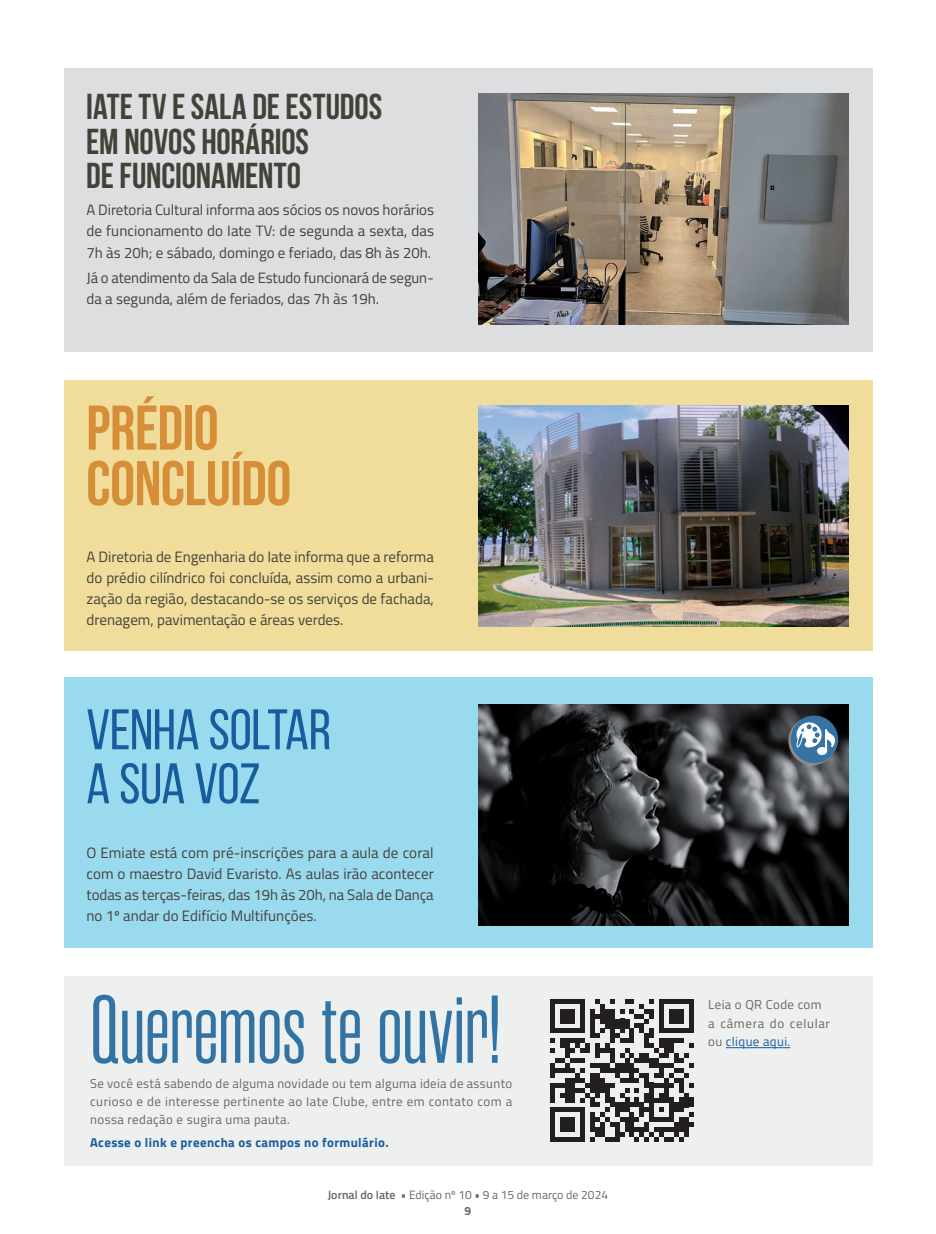
<style>
.page{position:relative;width:936px;height:1234px;background:#fff}
.page>*{position:absolute;margin:0;border:0;box-sizing:border-box;transform-origin:0 0}
.t1{font:96px "Rama Gothic M";letter-spacing:-.005em;color:#3173a4}
.t2{font:700 63px/55.5px "Bebas Neue";letter-spacing:-.01em;color:#d68f38}
.t3{font:57px/54px "Bebas Neue";letter-spacing:-.01em;color:#175d9e}
.t4{font:700 36px/34.5px "Bebas Neue";color:#444139}
.t5{font:15px/21px "Titillium Web";color:#444139;text-align:justify}
.t6{font:12.9px/18px "Titillium Web";letter-spacing:.03em;color:#686860;text-align:justify}
.t7{font:700 12.9px "Titillium Web";letter-spacing:.03em;color:#175d9e}
.t8{font:12.9px/19.2px "Titillium Web";letter-spacing:.05em;color:#686860}
.t9{font:12.9px "Titillium Web";letter-spacing:.03em;color:#175d9e}
.t10{font:12px/16.2px "Titillium Web";color:#686860;text-align:center}
.s1{font-weight:600}
.s2{font-weight:700}
.s3{color:#686860}
</style>
<div class="page">
<div style="left:64px;top:676px;width:808px;height:271px;background:#9adaee"></div>
<div style="left:64px;top:380px;width:808px;height:271px;background:#f0dd9b"></div>
<div style="left:64px;top:976px;width:808px;height:189px;background:#eeefef"></div>
<div style="left:64px;top:68px;width:808px;height:283px;background:#dddee0"></div>
<img style="left:478px;top:405px;width:370px;height:221px">
<img style="left:478px;top:94px;width:370px;height:231px">
<img style="left:478px;top:704px;width:370px;height:221px">
<svg style="left:788px;top:716px;width:48px;height:48px"></svg>
<div style="left:790px;top:715px;width:48px;height:48px;background:#3773a2;border-radius:50%"></div>
<svg style="left:796px;top:722px;width:39px;height:33px"></svg>
<hr style="left:725px;top:1047px;width:65px;height:1px;background:#175d9e">
<svg style="left:550px;top:999px;width:143px;height:142px"></svg>
<h3 class="t4" style="left:86px;top:89px;width:297px">IATE TV E SALA DE ESTUDOS<br>EM NOVOS HORÁRIOS<br>DE FUNCIONAMENTO</h3>
<p class="t5" style="left:86px;top:199px;width:349px">A Diretoria Cultural informa aos sócios os novos horários de funcionamento do Iate TV: de segunda a sexta, das 7h às 20h; e sábado, domingo e feriado, das 8h às 20h.</p>
<p class="t5" style="left:86px;top:266px;width:349px">Já o atendimento da Sala de Estudo funcionará de segun&shy;da a segunda, além de feriados, das 7h às 19h.</p>
<h2 class="t2" style="left:86px;top:399px;width:206px">PRÉDIO<br>CONCLUÍDO</h2>
<p class="t5" style="left:86px;top:545px;width:349px">A Diretoria de Engenharia do Iate informa que a reforma do prédio cilíndrico foi concluída, assim como a urbani&shy;zação da região, destacando-se os serviços de fachada, drenagem, pavimentação e áreas verdes.</p>
<h3 class="t3" style="left:86px;top:702px;width:246px">VENHA SOLTAR<br>A SUA VOZ</h3>
<p class="t5" style="left:86px;top:841px;width:349px">O Emiate está com pré-inscrições para a aula de coral com o maestro David Evaristo. As aulas irão acontecer todas as terças-feiras, das 19h às 20h, na Sala de Dança no 1º andar do Edifício Multifunções.</p>
<h1 class="t1" style="left:90px;top:982px;width:412px">Queremos te ouvir!</h1>
<p class="t6" style="left:90px;top:1073px;width:423px">Se você está sabendo de alguma novidade ou tem alguma ideia de assunto curioso e de interesse pertinente ao Iate Clube, entre em contato com a nossa redação e sugira uma pauta.</p>
<p class="t7" style="left:90px;top:1131px;width:300px">Acesse o link e preencha os campos no formulário.</p>
<p class="t10" style="left:328px;top:1185px;width:282px"><span class="s1">Jornal do Iate •</span> Edição nº 10 • 9 a 15 de março de 2024<br><span class="s2">9</span></p>
<p class="t8" style="left:708px;top:994px;width:123px">Leia o QR Code com a câmera do celular</p>
<p class="t9" style="left:708px;top:1032px;width:84px"><span class="s3">ou</span> clique aqui.</p>
</div>
